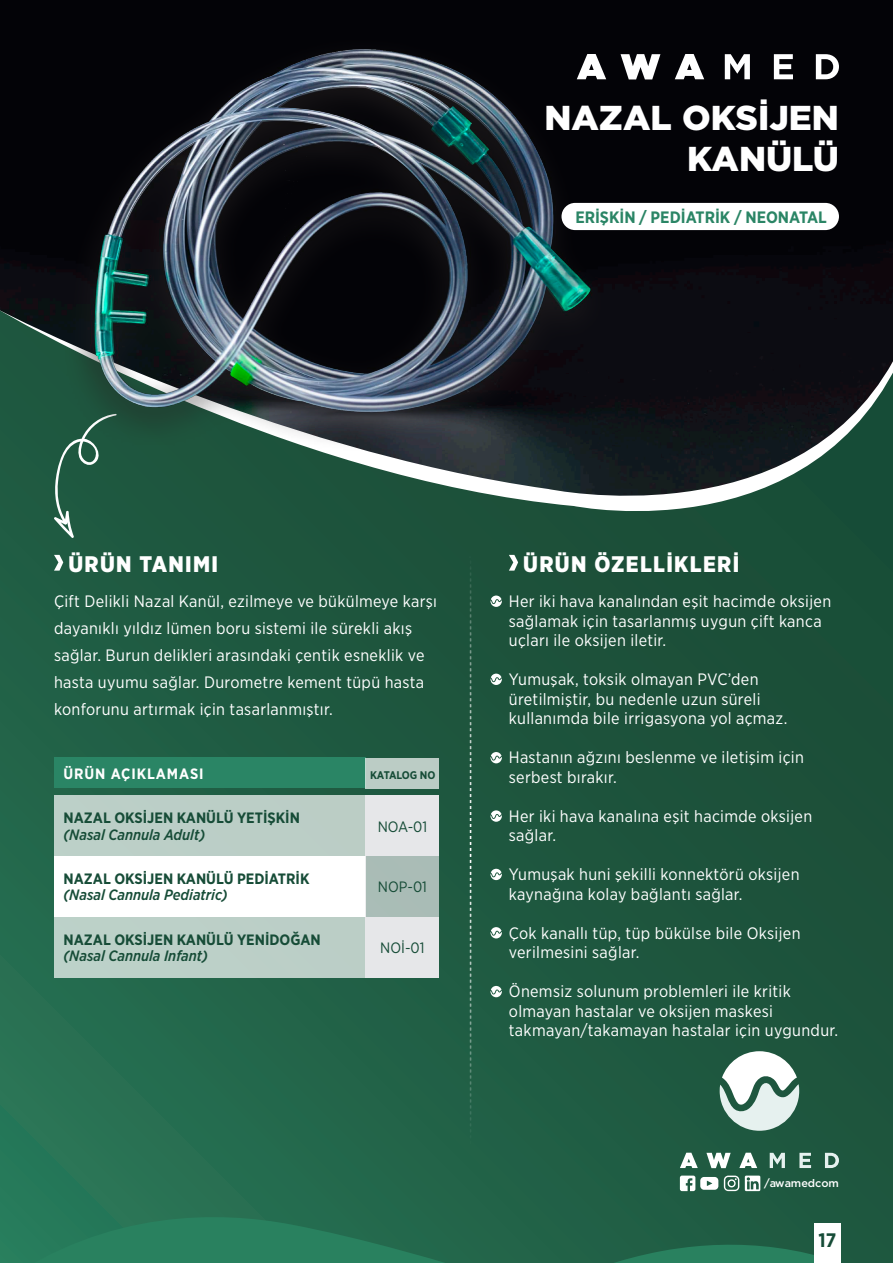
<style>
.page{position:relative;width:893px;height:1263px;background:#fff}
.page>*{position:absolute;margin:0;border:0;box-sizing:border-box;transform-origin:0 0}
.t1{font:900 34.5px/41.4px "Gotham";color:#fff;text-align:right}
.t2{font:900 22.5px "Gotham Narrow";letter-spacing:.06em;color:#fff}
.t3{font:700 19.5px "Gotham Narrow";color:#164c37}
.t4{font:16.5px/19.5px "Gotham Narrow";letter-spacing:.02em;color:#fff}
.t5{font:700 16.5px "Gotham Narrow";color:#2a8565}
.t6{font:700 15px "Gotham Narrow";color:#164c37}
.t7{font:italic 500 15px "Gotham Narrow";color:#164c37}
.t8{font:15px "Gotham Narrow";color:#164c37}
.t9{font:700 15px "Gotham Narrow";letter-spacing:.06em;color:#fff}
.t10{font:700 11.1px "Gotham Narrow";letter-spacing:-.02em;color:#164c37}
.t11{font:500 10.95px "Gotham";color:#fff}
</style>
<div class="page">
<div style="left:0;top:290px;width:893px;height:973px;background:linear-gradient(to right,#24694d,#1b4e38)"></div>
<svg style="left:0;top:1208px;width:515px;height:55px"></svg>
<svg style="left:555px;top:1237px;width:334px;height:26px"></svg>
<svg style="left:0;top:497px;width:893px;height:62px;fill:#1d513b"></svg>
<svg style="left:53px;top:497px;width:64px;height:42px"></svg>
<svg style="left:490px;top:595px;width:12px;height:12px"></svg>
<svg style="left:490px;top:674px;width:12px;height:11px"></svg>
<svg style="left:490px;top:752px;width:12px;height:11px"></svg>
<svg style="left:490px;top:810px;width:12px;height:12px"></svg>
<svg style="left:490px;top:869px;width:12px;height:11px"></svg>
<svg style="left:490px;top:927px;width:12px;height:11px"></svg>
<svg style="left:490px;top:986px;width:12px;height:11px"></svg>
<img style="left:0;top:0;width:893px;height:497px">
<svg style="left:54px;top:555px;width:9px;height:16px"></svg>
<svg style="left:509px;top:555px;width:9px;height:16px"></svg>
<svg style="left:621px;top:54px;width:39px;height:25px"></svg>
<svg style="left:675px;top:54px;width:29px;height:25px"></svg>
<svg style="left:725px;top:54px;width:25px;height:25px"></svg>
<svg style="left:774px;top:54px;width:19px;height:25px"></svg>
<svg style="left:816px;top:54px;width:23px;height:25px"></svg>
<svg style="left:470px;top:556px;width:1px;height:592px"></svg>
<div style="left:64px;top:33px;width:549px;height:419px;background:#231f20;opacity:.75"></div>
<img style="left:85px;top:49px;width:513px;height:368px">
<div style="left:561px;top:203px;width:278px;height:27px;background:#fff;border-radius:14px"></div>
<div style="left:54px;top:795px;width:312px;height:61px;background:#bbcec6"></div>
<div style="left:54px;top:917px;width:312px;height:60px;background:#bcd0c8"></div>
<div style="left:54px;top:856px;width:312px;height:61px;background:#fff"></div>
<div style="left:54px;top:758px;width:312px;height:30px;background:#2a8565"></div>
<div style="left:366px;top:795px;width:73px;height:61px;background:#e6e7e9"></div>
<div style="left:366px;top:917px;width:73px;height:60px;background:#e6e7e9"></div>
<div style="left:366px;top:856px;width:73px;height:61px;background:#a9bcb6"></div>
<div style="left:366px;top:758px;width:73px;height:30px;background:#bbccc5"></div>
<div style="left:814px;top:1224px;width:26px;height:39px;background:#fff"></div>
<svg style="left:720px;top:1051px;width:79px;height:80px"></svg>
<svg style="left:680px;top:1153px;width:18px;height:15px"></svg>
<svg style="left:706px;top:1153px;width:25px;height:15px"></svg>
<svg style="left:739px;top:1153px;width:18px;height:15px"></svg>
<svg style="left:770px;top:1153px;width:15px;height:15px"></svg>
<svg style="left:799px;top:1153px;width:12px;height:15px"></svg>
<svg style="left:825px;top:1153px;width:14px;height:15px"></svg>
<svg style="left:745px;top:1175px;width:15px;height:16px"></svg>
<svg style="left:680px;top:1175px;width:38px;height:16px"></svg>
<svg style="left:724px;top:1175px;width:15px;height:16px"></svg>
<h1 class="t1" style="left:544px;top:97px;width:296px">NAZAL OKSİJEN<br>KANÜLÜ</h1>
<p class="t5" style="left:575px;top:207px;width:253px">ERİŞKİN / PEDİATRİK / NEONATAL</p>
<h2 class="t2" style="left:68px;top:549px;width:151px">ÜRÜN TANIMI</h2>
<h2 class="t2" style="left:523px;top:549px;width:217px">ÜRÜN ÖZELLİKLERİ</h2>
<p class="t4" style="left:54px;top:587px;width:385px;line-height:27px">Çift Delikli Nazal Kanül, ezilmeye ve bükülmeye karşı dayanıklı yıldız lümen boru sistemi ile sürekli akış sağlar. Burun delikleri arasındaki çentik esneklik ve hasta uyumu sağlar. Durometre kement tüpü hasta konforunu artırmak için tasarlanmıştır.</p>
<p class="t4" style="left:509px;top:591px;width:324px">Her iki hava kanalından eşit hacimde oksijen sağlamak için tasarlanmış uygun çift kanca uçları ile oksijen iletir.</p>
<p class="t4" style="left:509px;top:669px;width:280px">Yumuşak, toksik olmayan PVC’den üretilmiştir, bu nedenle uzun süreli kullanımda bile irrigasyona yol açmaz.</p>
<p class="t4" style="left:509px;top:747px;width:297px">Hastanın ağzını beslenme ve iletişim için serbest bırakır.</p>
<p class="t4" style="left:509px;top:806px;width:305px">Her iki hava kanalına eşit hacimde oksijen sağlar.</p>
<p class="t4" style="left:509px;top:864px;width:292px">Yumuşak huni şekilli konnektörü oksijen kaynağına kolay bağlantı sağlar.</p>
<p class="t4" style="left:509px;top:923px;width:293px">Çok kanallı tüp, tüp bükülse bile Oksijen verilmesini sağlar.</p>
<p class="t4" style="left:509px;top:981px;width:331px">Önemsiz solunum problemleri ile kritik olmayan hastalar ve oksijen maskesi takmayan/takamayan hastalar için uygundur.</p>
<p class="t9" style="left:64px;top:764px;width:142px">ÜRÜN AÇIKLAMASI</p>
<p class="t10" style="left:370px;top:767px;width:67px">KATALOG NO</p>
<p class="t6" style="left:64px;top:808px;width:238px">NAZAL OKSİJEN KANÜLÜ YETİŞKİN</p>
<p class="t7" style="left:64px;top:825px;width:143px">(Nasal Cannula Adult)</p>
<p class="t6" style="left:64px;top:869px;width:247px">NAZAL OKSİJEN KANÜLÜ PEDİATRİK</p>
<p class="t7" style="left:64px;top:886px;width:166px">(Nasal Cannula Pediatric)</p>
<p class="t6" style="left:64px;top:930px;width:259px">NAZAL OKSİJEN KANÜLÜ YENİDOĞAN</p>
<p class="t7" style="left:64px;top:946px;width:146px">(Nasal Cannula Infant)</p>
<p class="t8" style="left:378px;top:817px;width:51px">NOA-01</p>
<p class="t8" style="left:378px;top:878px;width:50px">NOP-01</p>
<p class="t8" style="left:380px;top:938px;width:46px">NOİ-01</p>
<p class="t11" style="left:764px;top:1176px;width:76px">/awamedcom</p>
<p class="t3" style="left:818px;top:1227px;width:19px">17</p>
</div>
